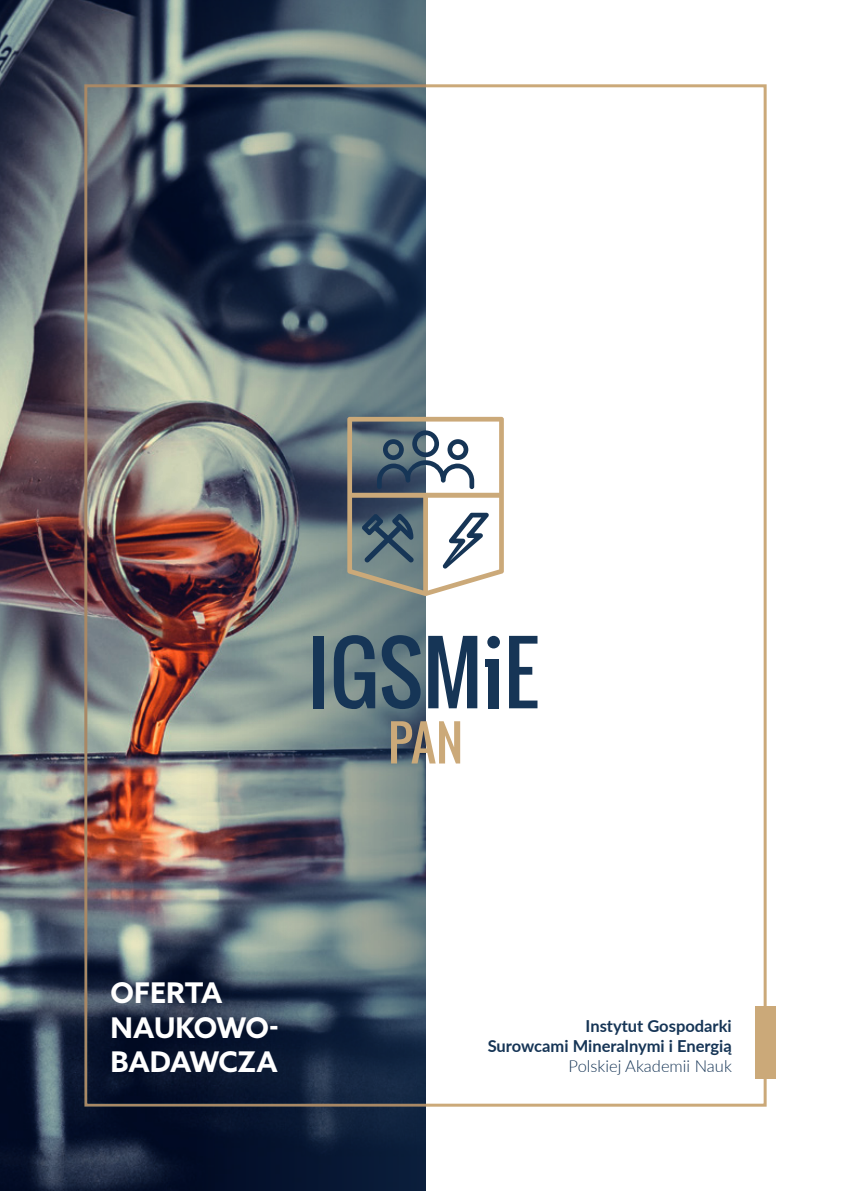
<style>
.page{position:relative;width:851px;height:1191px;background:#fff}
.page>*{position:absolute;margin:0;border:0;box-sizing:border-box;transform-origin:0 0}
.t1{font:700 28.5px/34.2px "Azo Sans";letter-spacing:-.005em;color:#fff}
.t2{font:700 16.5px/19.8px "Lato";color:#163556;text-align:right}
.t3{font:300 16.5px "Lato";color:#163556}
</style>
<div class="page">
<div style="left:755px;top:1006px;width:20px;height:73px;background:#cba979"></div>
<img style="left:0;top:0;width:425px;height:1191px">
<svg style="left:347px;top:417px;width:157px;height:179px"></svg>
<svg style="left:391px;top:721px;width:69px;height:42px"></svg>
<div style="left:313px;top:636px;width:11px;height:72px;background:#163556"></div>
<svg style="left:334px;top:635px;width:41px;height:74px;background:#455e6f"></svg>
<svg style="left:381px;top:635px;width:39px;height:74px;background:#405b6d"></svg>
<svg style="left:428px;top:636px;width:49px;height:72px"></svg>
<svg style="left:509px;top:636px;width:28px;height:72px"></svg>
<div style="left:485px;top:659px;width:14px;height:8px;background:#163556"></div>
<div style="left:487px;top:636px;width:13px;height:12px;background:#163556;border-radius:50%"></div>
<div style="left:488px;top:659px;width:11px;height:49px;background:#163556"></div>
<h1 class="t1" style="left:111px;top:975px;width:170px">OFERTA<br>NAUKOWO-<br>BADAWCZA</h1>
<p class="t2" style="left:487px;top:1015px;width:245px">Instytut Gospodarki<br>Surowcami Mineralnymi i Energią</p>
<p class="t3" style="left:568px;top:1054px;width:165px">Polskiej Akademii Nauk</p>
</div>
